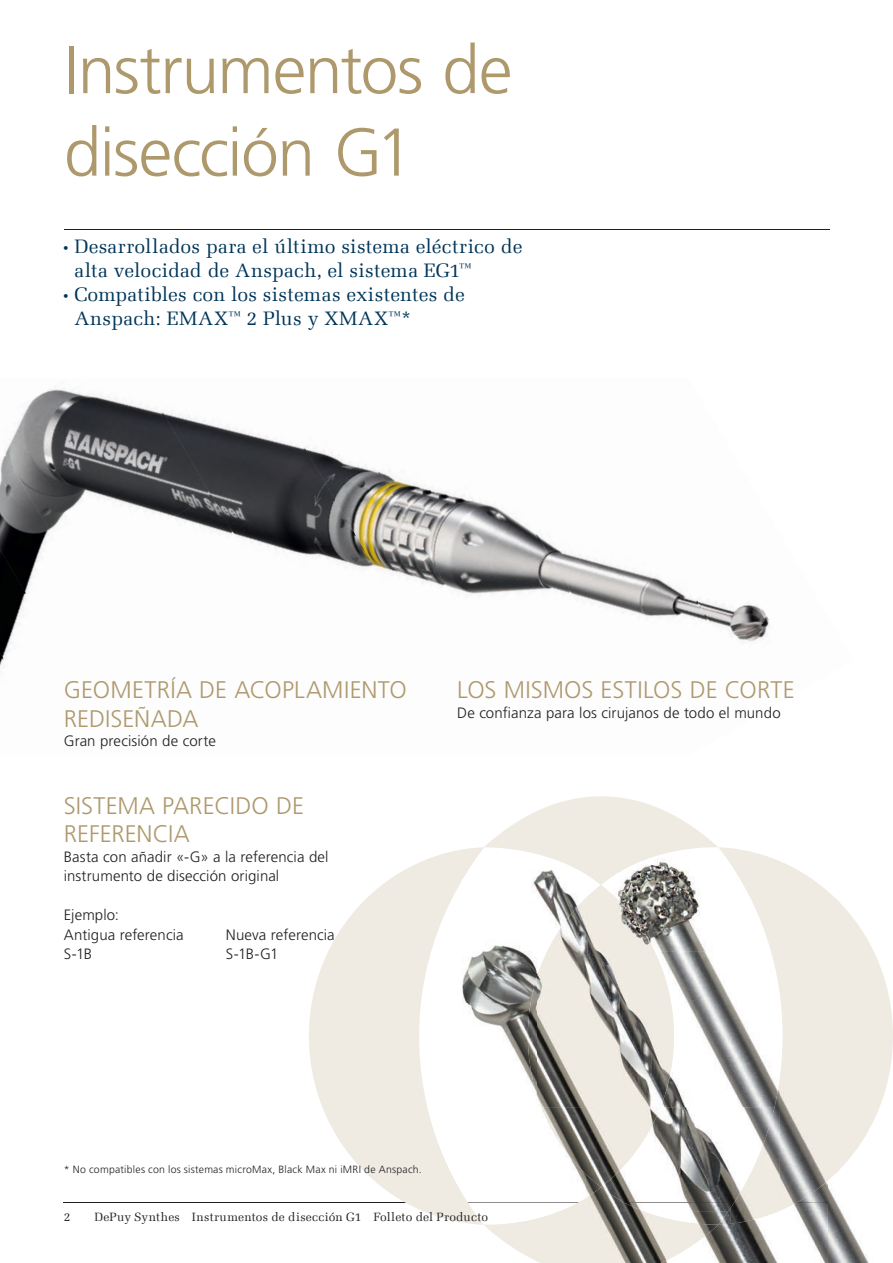
<style>
.page{position:relative;width:893px;height:1263px;background:#fff}
.page>*{position:absolute;margin:0;border:0;box-sizing:border-box;transform-origin:0 0}
.t1{font:300 67.5px/82.5px "Frutiger LT Std";letter-spacing:-.02em;color:#ae996d}
.t2{font:300 24px/28.5px "Frutiger LT Std";letter-spacing:.005em;color:#ae996d}
.t3{font:19.5px/24px "Melior Com";letter-spacing:.01em;color:#003558}
.t4{font:300 15px/19.5px "Frutiger LT Std";letter-spacing:.005em;color:#231f20}
.t5{font:12px "Melior Com";letter-spacing:.015em;color:#231f20}
.t6{font:300 10.5px "Frutiger LT Std";letter-spacing:.025em;color:#231f20}
.s1{font-family:"Universal Newswith Comm Pi";font-size:15px}
</style>
<div class="page">
<hr style="left:64px;top:229px;width:765px;height:1px;background:#231f20">
<hr style="left:64px;top:1202px;width:765px;height:1px;background:#231f20">
<svg style="left:309px;top:796px;width:584px;height:421px"></svg>
<img style="left:9px;top:386px;width:134px;height:59px">
<img style="left:0;top:445px;width:143px;height:104px">
<img style="left:143px;top:405px;width:121px;height:90px">
<img style="left:0;top:549px;width:43px;height:104px">
<img style="left:264px;top:436px;width:61px;height:121px">
<img style="left:325px;top:451px;width:121px;height:137px">
<img style="left:0;top:653px;width:7px;height:21px">
<img style="left:75px;top:495px;width:241px;height:62px">
<img style="left:446px;top:492px;width:122px;height:104px">
<img style="left:568px;top:554px;width:60px;height:60px">
<img style="left:628px;top:570px;width:142px;height:68px">
<img style="left:628px;top:623px;width:135px;height:19px">
<img style="left:440px;top:900px;width:97px;height:103px">
<img style="left:674px;top:900px;width:77px;height:51px">
<img style="left:837px;top:848px;width:39px;height:51px">
<img style="left:674px;top:951px;width:105px;height:156px">
<img style="left:440px;top:1003px;width:97px;height:214px">
<img style="left:682px;top:1107px;width:48px;height:100px">
<img style="left:828px;top:1211px;width:48px;height:52px">
<img style="left:779px;top:1211px;width:49px;height:52px">
<img style="left:713px;top:1224px;width:65px;height:39px">
<img style="left:489px;top:1202px;width:241px;height:1px">
<img style="left:440px;top:848px;width:397px;height:52px">
<img style="left:440px;top:899px;width:11px;height:26px">
<img style="left:537px;top:899px;width:137px;height:208px">
<img style="left:751px;top:899px;width:125px;height:105px">
<img style="left:528px;top:977px;width:9px;height:118px">
<img style="left:779px;top:1003px;width:97px;height:208px">
<img style="left:730px;top:1081px;width:49px;height:143px">
<img style="left:440px;top:1148px;width:49px;height:81px">
<img style="left:537px;top:1107px;width:145px;height:156px">
<img style="left:682px;top:1207px;width:49px;height:45px">
<img style="left:488px;top:1218px;width:49px;height:43px">
<h1 class="t1" style="left:64px;top:30px;width:450px">Instrumentos de disección G1</h1>
<h3 class="t3" style="left:74px;top:234px;width:450px;text-indent:-11px"><span class="s1">•</span> Desarrollados para el último sistema eléctrico de alta velocidad de Anspach, el sistema EG1<sup>™</sup></h3>
<h3 class="t3" style="left:74px;top:282px;width:392px;text-indent:-11px"><span class="s1">•</span> Compatibles con los sistemas existentes de<br>Anspach: EMAX<sup>™</sup> 1 Plus y XMAX<sup>™</sup>*</h3>
<h2 class="t2" style="left:64px;top:676px;width:344px">GEOMETRÍA DE ACOPLAMIENTO<br>REDISEÑADA</h2>
<p class="t4" style="left:64px;top:732px;width:154px">Gran precisión de corte</p>
<h2 class="t2" style="left:64px;top:792px;width:242px">SISTEMA PARECIDO DE<br>REFERENCIA</h2>
<p class="t4" style="left:64px;top:847px;width:266px">Basta con añadir «-G» a la referencia del instrumento de disección original</p>
<p class="t4" style="left:64px;top:906px;width:121px">Ejemplo:<br>Antigua referencia</p>
<p class="t4" style="left:226px;top:925px;width:110px">Nueva referencia</p>
<p class="t4" style="left:64px;top:945px;width:30px">S-1B</p>
<p class="t4" style="left:226px;top:945px;width:54px">S-1B-G1</p>
<h2 class="t2" style="left:457px;top:676px;width:339px">LOS MISMOS ESTILOS DE CORTE</h2>
<p class="t4" style="left:457px;top:703px;width:325px">De confianza para los cirujanos de todo el mundo</p>
<p class="t6" style="left:64px;top:1163px;width:360px">* No compatibles con los sistemas microMax, Black Max ni iMRI de Anspach.</p>
<p class="t5" style="left:64px;top:1209px;width:8px">1</p>
<p class="t5" style="left:94px;top:1209px;width:395px">DePuy Synthes Instrumentos de disección G1 Folleto del Producto</p>
</div>
